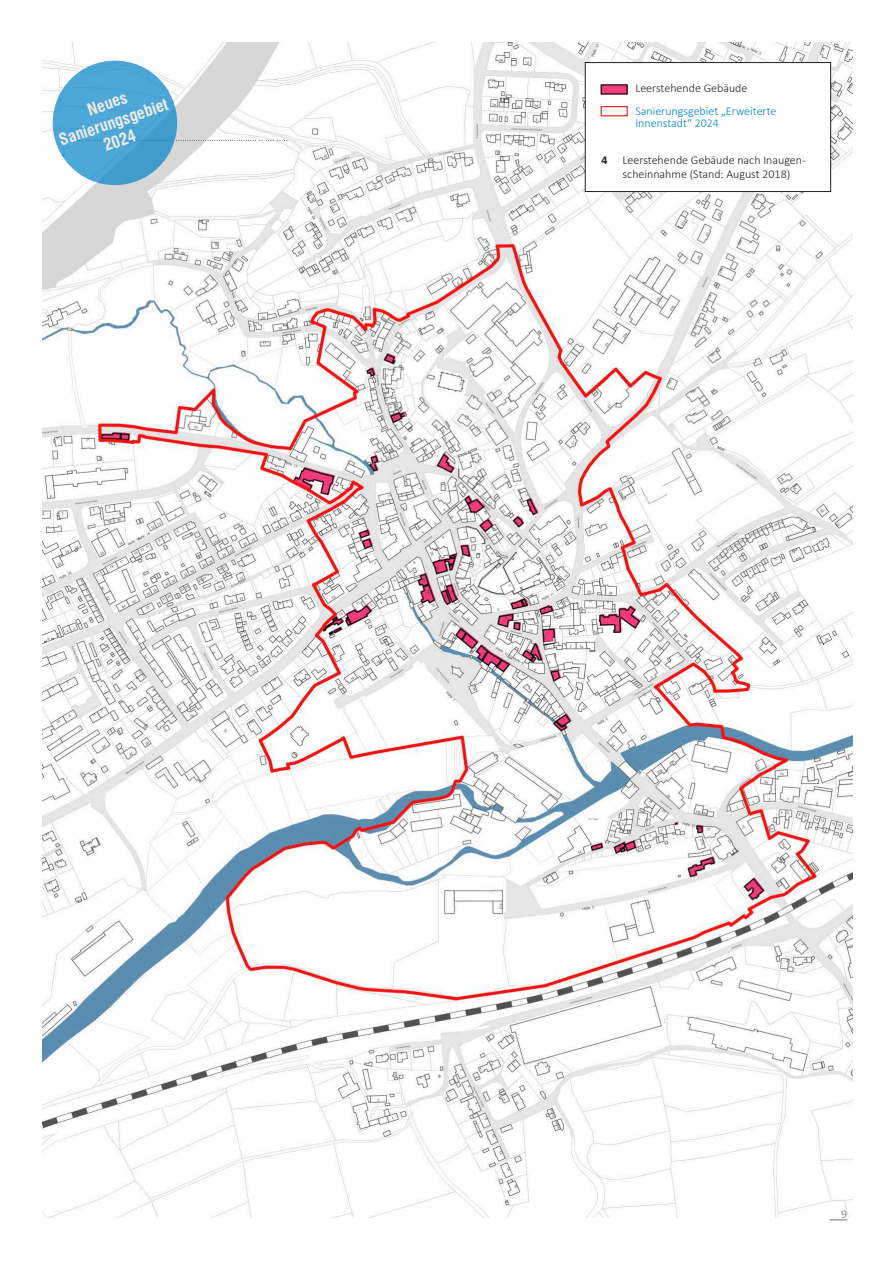
<style>
.page{position:relative;width:893px;height:1263px;background:#fff}
.page>*{position:absolute;margin:0;border:0;box-sizing:border-box;transform-origin:0 0}
.t1{font:700 condensed 16.5px/19.5px "Swiss 721 BT";color:#edebea;text-align:center}
.t2{font:300 12px/14.4px "Calibri";color:#231f20}
.t3{font:300 12px/12px "Calibri";color:#0082c7}
.t4{font:700 12px "Calibri";color:#231f20}
.t5{font:300 12px "Calibri";color:#6d6f71}
</style>
<div class="page">
<img style="left:43px;top:43px;width:809px;height:1175px">
<div style="left:585px;top:63px;width:246px;height:129px;background:#fff"></div>
<svg style="left:174px;top:140px;width:114px;height:1px"></svg>
<div style="left:585px;top:62px;width:246px;height:130px;border:1px solid #231f20"></div>
<svg style="left:601px;top:84px;width:27px;height:11px"></svg>
<div style="left:601px;top:106px;width:27px;height:10px;border:1px solid #ee2424"></div>
<div style="left:53px;top:61px;width:124px;height:124px;background:#0082c7;border-radius:50%;opacity:.7"></div>
<svg style="left:830px;top:1219px;width:17px;height:1px"></svg>
<h1 class="t1" style="left:50px;top:113px;width:116px;rotate:-19deg">Neues<br>Sanierungsgebiet<br>2024</h1>
<p class="t2" style="left:635px;top:80px;width:114px">Leerstehende Gebäude</p>
<p class="t3" style="left:635px;top:104px;width:143px">Sanierungsgebiet „Erweiterte<br>Innenstadt“ 2024</p>
<p class="t4" style="left:601px;top:151px;width:8px">4</p>
<p class="t2" style="left:623px;top:153px;width:185px">Leerstehende Gebäude nach Inaugen&shy;scheinnahme (Stand: August 2018)</p>
<p class="t5" style="left:841px;top:1206px;width:8px">9</p>
</div>
